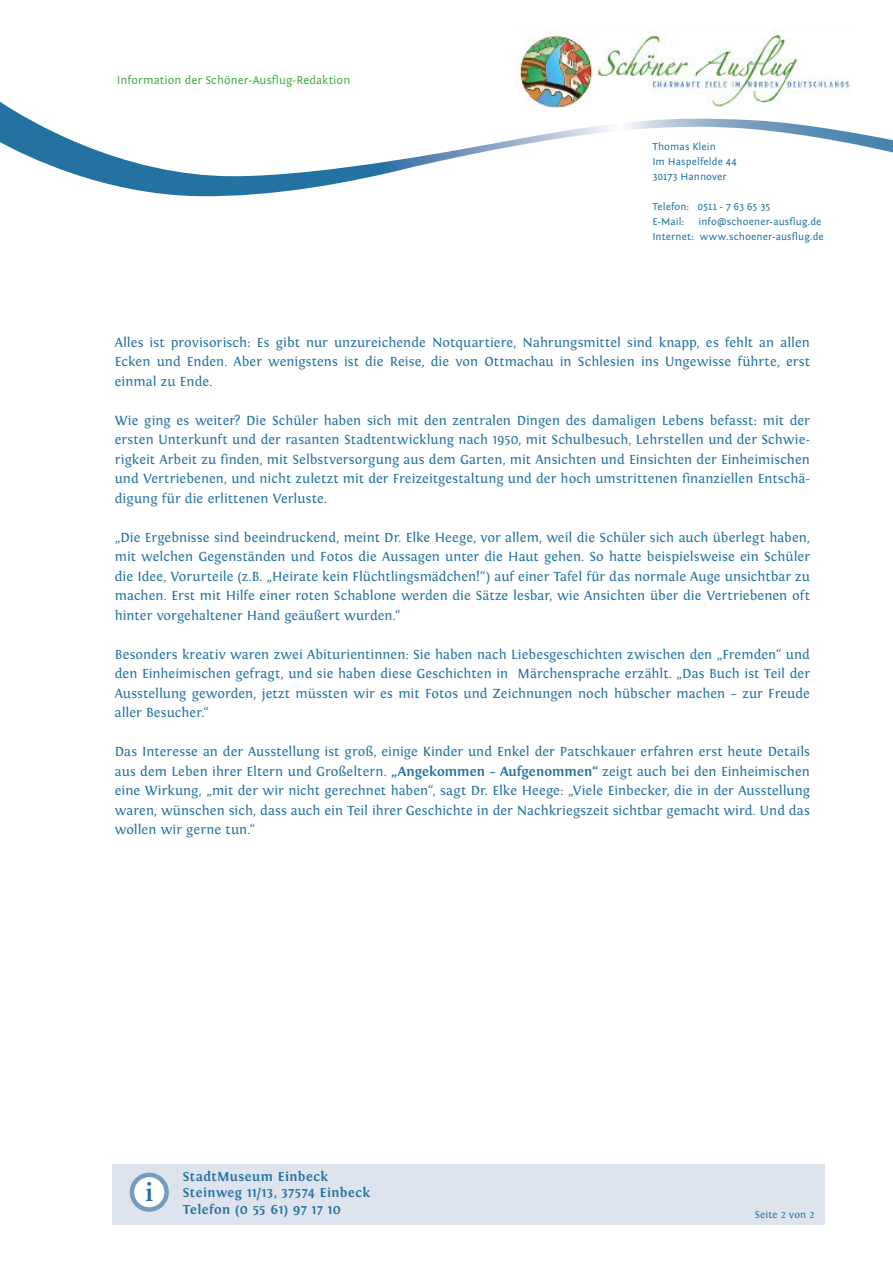
<style>
.page{position:relative;width:893px;height:1263px;background:#fff}
.page>*{position:absolute;margin:0;border:0;box-sizing:border-box;transform-origin:0 0}
.t1{font:700 27px "Scala LF";color:#2472a2}
.t2{font:13.8px/19.5px "Fontin";letter-spacing:.005em;color:#2472a2;text-align:justify}
.t3{font:700 13.5px/16.2px "Fontin";letter-spacing:.03em;color:#2472a2}
.t4{font:12px "Fontin Sans";letter-spacing:.005em;color:#40ae49}
.t5{font:10.5px/15px "Fontin Sans";letter-spacing:.01em;color:#2472a2}
.t6{font:10.5px "Fontin";letter-spacing:.015em;color:#2472a2}
.s1{font-weight:700}
</style>
<div class="page">
<img style="left:516px;top:29px;width:334px;height:73px">
<svg style="left:0;top:102px;width:893px;height:95px"></svg>
<div style="left:113px;top:1164px;width:712px;height:61px;background:#dee4ee"></div>
<svg style="left:132px;top:1175px;width:35px;height:34px"></svg>
<div style="left:130px;top:1172px;width:39px;height:40px;border:4px solid #759cbe;border-radius:50%"></div>
<p class="t4" style="left:117px;top:74px;width:235px">Information der Schöner-Ausflug-Redaktion</p>
<p class="t5" style="left:652px;top:139px;width:86px">Thomas Klein<br>Im Haspelfelde 44<br>30173 Hannover</p>
<p class="t5" style="left:652px;top:199px;width:120px">Telefon: 0511 - 7 63 65 35<br>E-Mail:</p>
<p class="t5" style="left:652px;top:214px;width:173px;text-align:right">info@schoener-ausflug.de<br>Internet: www.schoener-ausflug.de</p>
<p class="t2" style="left:115px;top:332px;width:697px">Alles ist provisorisch: Es gibt nur unzureichende Notquartiere, Nahrungsmittel sind knapp, es fehlt an allen Ecken und Enden. Aber wenigstens ist die Reise, die von Ottmachau in Schlesien ins Ungewisse führte, erst einmal zu Ende.</p>
<p class="t2" style="left:115px;top:410px;width:697px">Wie ging es weiter? Die Schüler haben sich mit den zentralen Dingen des damaligen Lebens befasst: mit der ersten Unterkunft und der rasanten Stadtentwicklung nach 1950, mit Schulbesuch, Lehrstellen und der Schwie&shy;rigkeit Arbeit zu finden, mit Selbstversorgung aus dem Garten, mit Ansichten und Einsichten der Einheimischen und Vertriebenen, und nicht zuletzt mit der Freizeitgestaltung und der hoch umstrittenen finanziellen Entschä&shy;digung für die erlittenen Verluste.</p>
<p class="t2" style="left:115px;top:527px;width:697px">„Die Ergebnisse sind beeindruckend, meint Dr. Elke Heege, vor allem, weil die Schüler sich auch überlegt haben, mit welchen Gegenständen und Fotos die Aussagen unter die Haut gehen. So hatte beispielsweise ein Schüler die Idee, Vorurteile (z.B. „Heirate kein Flüchtlingsmädchen!“) auf einer Tafel für das normale Auge unsichtbar zu machen. Erst mit Hilfe einer roten Schablone werden die Sätze lesbar, wie Ansichten über die Vertriebenen oft hinter vorgehaltener Hand geäußert wurden.“</p>
<p class="t2" style="left:115px;top:644px;width:697px">Besonders kreativ waren zwei Abiturientinnen: Sie haben nach Liebesgeschichten zwischen den „Fremden“ und den Einheimischen gefragt, und sie haben diese Geschichten in Märchensprache erzählt. „Das Buch ist Teil der Ausstellung geworden, jetzt müssten wir es mit Fotos und Zeichnungen noch hübscher machen – zur Freude aller Besucher.“</p>
<p class="t2" style="left:115px;top:742px;width:697px">Das Interesse an der Ausstellung ist groß, einige Kinder und Enkel der Patschkauer erfahren erst heute Details aus dem Leben ihrer Eltern und Großeltern. <span class="s1">„Angekommen – Aufgenommen“</span> zeigt auch bei den Einheimischen eine Wirkung, „mit der wir nicht gerechnet haben“, sagt Dr. Elke Heege: „Viele Einbecker, die in der Ausstellung waren, wünschen sich, dass auch ein Teil ihrer Geschichte in der Nachkriegszeit sichtbar gemacht wird. Und das wollen wir gerne tun.“</p>
<h1 class="t1" style="left:146px;top:1177px;width:9px">i</h1>
<p class="t3" style="left:183px;top:1168px;width:189px">StadtMuseum Einbeck<br>Steinweg 11/13, 37574 Einbeck<br>Telefon (0 55 61) 97 17 10</p>
<p class="t6" style="left:755px;top:1209px;width:61px">Seite 2 von 2</p>
</div>
